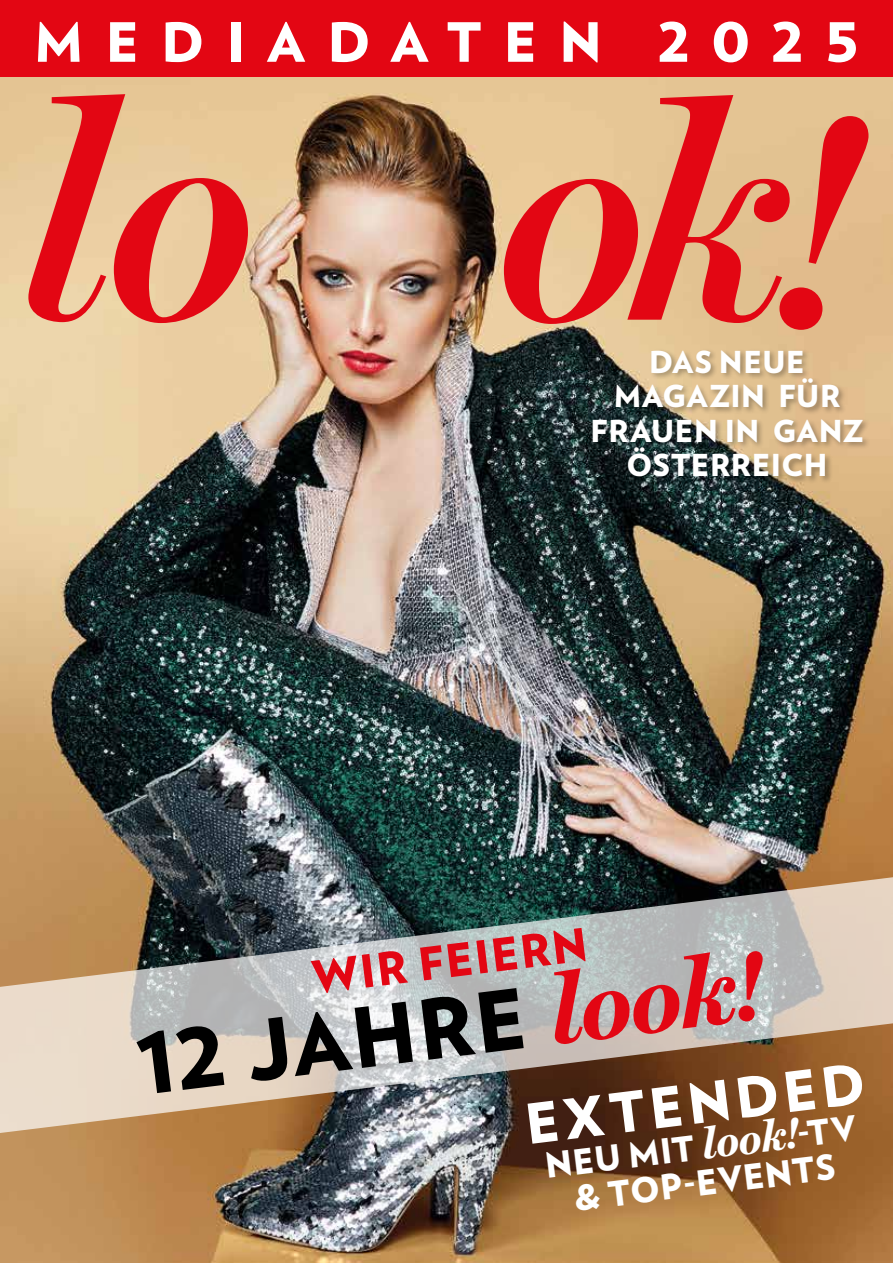
<style>
.page{position:relative;width:893px;height:1263px;background:#fff}
.page>*{position:absolute;margin:0;border:0;box-sizing:border-box;transform-origin:0 0}
.t1{font:900 82.5px "Verlag";color:#000}
.t2{font:900 54.9px "Verlag";color:#fff}
.t3{font:900 54px "Verlag";letter-spacing:.405em;color:#fff}
.t4{font:900 45px "Verlag";color:#e30613}
.t5{font:900 34.5px/36px "Verlag";color:#fff;text-align:center}
.t6{font:900 30.3px/34.5px "Verlag";letter-spacing:.02em;color:#fff;text-align:center}
.s1{font-family:"Miller Text";font-weight:700;font-style:italic;font-size:97.5px;color:#e30613}
.s2{font-family:"Miller Text";font-weight:700;font-style:italic;font-size:43.5px}
</style>
<div class="page">
<img style="left:0;top:77px;width:893px;height:1186px">
<svg style="left:28px;top:94px;width:220px;height:229px;background:#e7886e"></svg>
<svg style="left:504px;top:95px;width:364px;height:235px;background:#e4886b"></svg>
<div style="left:591px;top:348px;width:279px;height:137px;background:#000;opacity:.3"></div>
<div style="left:0;top:0;width:893px;height:77px;background:#e30613"></div>
<svg style="left:0;top:870px;width:893px;height:276px;background:#a09586"></svg>
<h3 class="t3" style="left:34px;top:-2px;width:826px">MEDIADATEN 2025</h3>
<p class="t6" style="left:591px;top:343px;width:274px">DAS NEUE<br>MAGAZIN FÜR<br>FRAUEN IN GANZ<br>ÖSTERREICH</p>
<h3 class="t4" style="left:308px;top:941px;width:278px;rotate:-7deg">WIR FEIERN</h3>
<h1 class="t1" style="left:129px;top:998px;width:633px;rotate:-7deg">12 JAHRE <span class="s1">look!</span></h1>
<h2 class="t2" style="left:520px;top:1079px;width:343px;rotate:-7deg">EXTENDED</h2>
<p class="t5" style="left:543px;top:1146px;width:314px;rotate:-7deg">NEU MIT <span class="s2">look!</span>-TV &amp; TOP-EVENTS</p>
</div>
